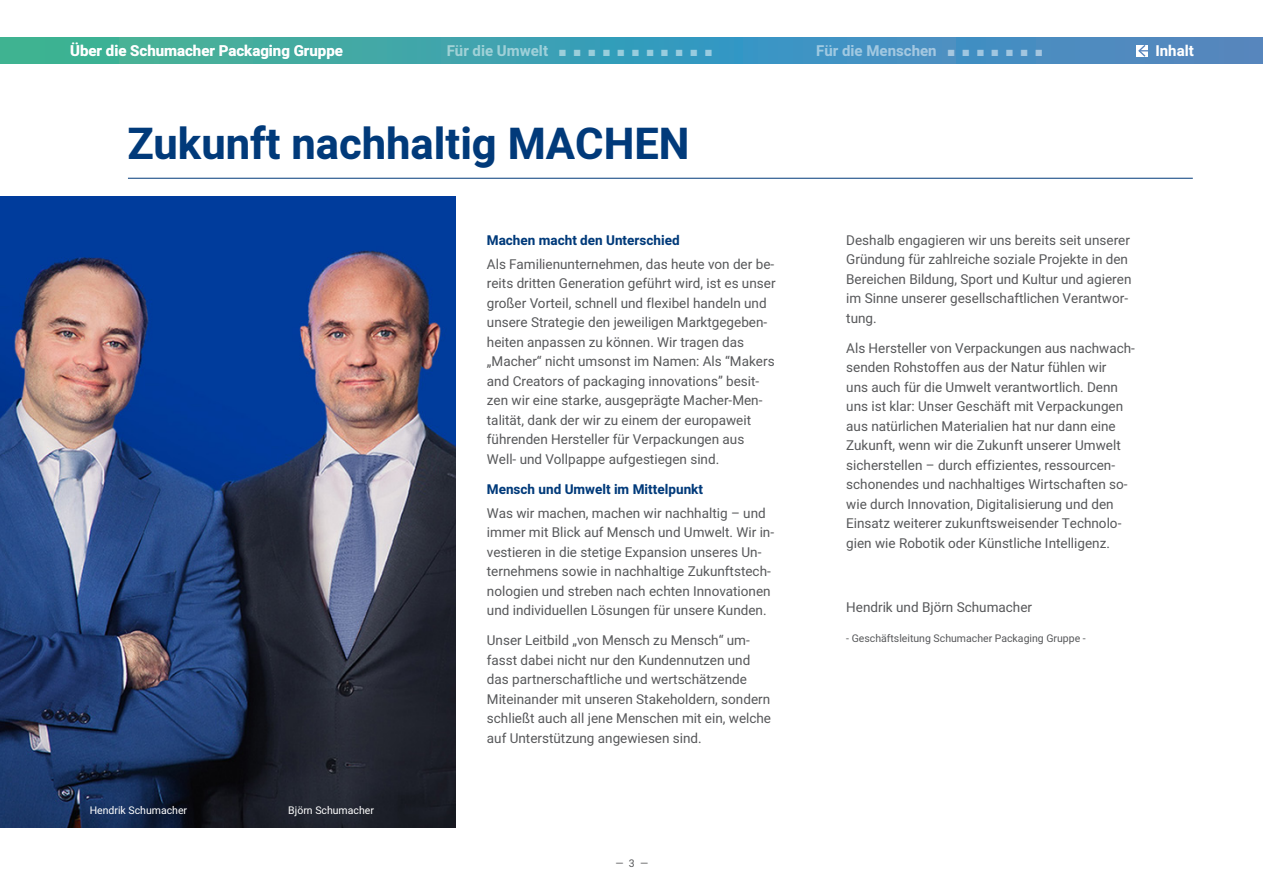
<style>
.page{position:relative;width:1263px;height:893px;background:#fff}
.page>*{position:absolute;margin:0;border:0;box-sizing:border-box;transform-origin:0 0}
.t1{font:700 43.5px "Heebo";color:#013a7a}
.t2{font:700 15px "Heebo";color:#fff}
.t3{font:13.5px/19.5px "Heebo";color:#57585a}
.t4{font:700 13.5px "Heebo";color:#013a7a}
.t5{font:10.5px "Heebo";color:#57585a}
.t6{font:10.5px "Heebo";color:#fff}
</style>
<div class="page">
<img style="left:0;top:197px;width:455px;height:630px">
<svg style="left:0;top:37px;width:1263px;height:27px;background:#429cb2"></svg>
<hr style="left:128px;top:178px;width:1065px;height:1px;background:#013a7a">
<svg style="left:1137px;top:43px;width:11px;height:15px"></svg>
<p class="t2" style="left:70px;top:40px;width:274px">Über die Schumacher Packaging Gruppe</p>
<p class="t2" style="left:447px;top:41px;width:267px">Für die Umwelt ■ ■ ■ ■ ■ ■ ■ ■ ■ ■ ■</p>
<p class="t2" style="left:816px;top:41px;width:227px">Für die Menschen ■ ■ ■ ■ ■ ■ ■</p>
<p class="t2" style="left:1155px;top:41px;width:40px">Inhalt</p>
<p class="t1" style="left:128px;top:114px;width:563px">Zukunft nachhaltig MACHEN</p>
<p class="t6" style="left:90px;top:803px;width:99px">Hendrik Schumacher</p>
<p class="t6" style="left:288px;top:803px;width:87px">Björn Schumacher</p>
<p class="t4" style="left:487px;top:231px;width:194px">Machen macht den Unterschied</p>
<p class="t3" style="left:487px;top:254px;width:289px">Als Familienunternehmen, das heute von der be-</p>
<p class="t3" style="left:487px;top:274px;width:290px">reits dritten Generation geführt wird, ist es unser</p>
<p class="t3" style="left:487px;top:293px;width:282px">großer Vorteil, schnell und flexibel handeln und unsere Strategie den jeweiligen Marktgegeben-</p>
<p class="t3" style="left:487px;top:332px;width:259px">heiten anpassen zu können. Wir tragen das</p>
<p class="t3" style="left:487px;top:352px;width:289px">„Macher“ nicht umsonst im Namen: Als “Makers</p>
<p class="t3" style="left:487px;top:371px;width:277px">and Creators of packaging innovations” besit&shy;zen wir eine starke, ausgeprägte Macher-Men&shy;talität, dank der wir zu einem der europaweit führenden Hersteller für Verpackungen aus Well- und Vollpappe aufgestiegen sind.</p>
<p class="t4" style="left:487px;top:480px;width:218px">Mensch und Umwelt im Mittelpunkt</p>
<p class="t3" style="left:487px;top:503px;width:289px">Was wir machen, machen wir nachhaltig – und immer mit Blick auf Mensch und Umwelt. Wir in-</p>
<p class="t3" style="left:487px;top:542px;width:285px">vestieren in die stetige Expansion unseres Un&shy;ternehmens sowie in nachhaltige Zukunftstech&shy;nologien und streben nach echten Innovationen und individuellen Lösungen für unsere Kunden.</p>
<p class="t3" style="left:487px;top:631px;width:264px">Unser Leitbild „von Mensch zu Mensch“ um-</p>
<p class="t3" style="left:487px;top:650px;width:265px">fasst dabei nicht nur den Kundennutzen und</p>
<p class="t3" style="left:487px;top:670px;width:262px">das partnerschaftliche und wertschätzende</p>
<p class="t3" style="left:487px;top:689px;width:285px">Miteinander mit unseren Stakeholdern, sondern</p>
<p class="t3" style="left:487px;top:709px;width:286px">schließt auch all jene Menschen mit ein, welche auf Unterstützung angewiesen sind.</p>
<p class="t5" style="left:615px;top:856px;width:34px">— 3 —</p>
<p class="t3" style="left:846px;top:230px;width:287px">Deshalb engagieren wir uns bereits seit unserer Gründung für zahlreiche soziale Projekte in den Bereichen Bildung, Sport und Kultur und agieren im Sinne unserer gesellschaftlichen Verantwor&shy;tung.</p>
<p class="t3" style="left:846px;top:338px;width:290px">Als Hersteller von Verpackungen aus nachwach-</p>
<p class="t3" style="left:846px;top:358px;width:283px">senden Rohstoffen aus der Natur fühlen wir uns auch für die Umwelt verantwortlich. Denn uns ist klar: Unser Geschäft mit Verpackungen aus natürlichen Materialien hat nur dann eine Zukunft, wenn wir die Zukunft unserer Umwelt sicherstellen – durch effizientes, ressourcen&shy;schonendes und nachhaltiges Wirtschaften so-</p>
<p class="t3" style="left:846px;top:494px;width:277px">wie durch Innovation, Digitalisierung und den<br>Einsatz weiterer zukunftsweisender Technolo-</p>
<p class="t3" style="left:846px;top:533px;width:265px">gien wie Robotik oder Künstliche Intelligenz.</p>
<p class="t3" style="left:846px;top:598px;width:187px">Hendrik und Björn Schumacher</p>
<p class="t5" style="left:846px;top:631px;width:241px">- Geschäftsleitung Schumacher Packaging Gruppe -</p>
</div>
